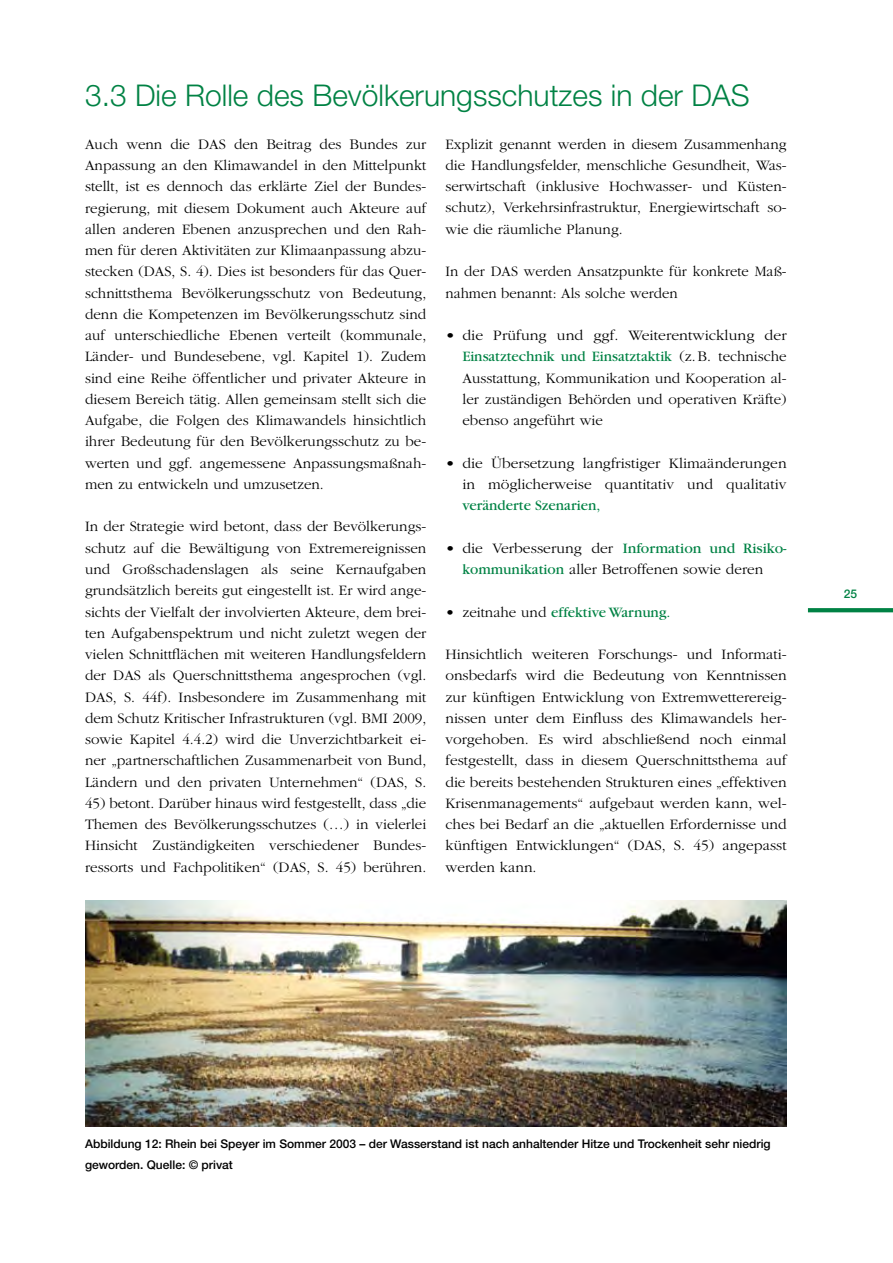
<style>
.page{position:relative;width:893px;height:1263px;background:#fff}
.page>*{position:absolute;margin:0;border:0;box-sizing:border-box;transform-origin:0 0}
.t1{font:300 30px "Helvetica Neue";color:#008244}
.Fließtext{font:300 15px/21.3px "Garamond";color:#000;text-align:justify}
.Liste_1{font:300 15px/21.3px "Garamond";color:#000;text-align:justify;scale:1.05 1}
.Liste_1-2{font:300 15px/21.3px "Garamond";color:#000;text-align:justify}
.Liste_1-3{font:300 15px/21.3px "Garamond";color:#000;text-align:center;scale:1.04 1}
.Liste_1-4{font:15px "Garamond";color:#008244}
.BU_oder_Fusszeile{font:500 12px/21.3px "Helvetica Neue";color:#000}
.t2{font:500 12px "Helvetica Neue";color:#008244}
.s1{font-weight:400;color:#008244}
.s2{font-weight:300;color:#000}
</style>
<div class="page">
<svg style="left:808px;top:608px;width:85px;height:4px"></svg>
<img style="left:85px;top:900px;width:702px;height:227px">
<h1 class="t1" style="left:85px;top:77px;width:666px">3.3 Die Rolle des Bevölkerungsschutzes in der DAS</h1>
<p class="Fließtext" style="left:85px;top:134px;width:343px">Auch wenn die DAS den Beitrag des Bundes zur Anpassung an den Klimawandel in den Mittelpunkt stellt, ist es dennoch das erklärte Ziel der Bundes&shy;regierung, mit diesem Dokument auch Akteure auf allen anderen Ebenen anzusprechen und den Rah&shy;men für deren Aktivitäten zur Klimaanpassung abzu&shy;stecken (DAS, S. 4). Dies ist besonders für das Quer&shy;schnittsthema Bevölkerungsschutz von Bedeutung, denn die Kompetenzen im Bevölkerungsschutz sind auf unterschiedliche Ebenen verteilt (kommunale, Länder- und Bundesebene, vgl. Kapitel 1). Zudem sind eine Reihe öffentlicher und privater Akteure in diesem Bereich tätig. Allen gemeinsam stellt sich die Aufgabe, die Folgen des Klimawandels hinsichtlich ihrer Bedeutung für den Bevölkerungsschutz zu be&shy;werten und ggf. angemessene Anpassungsmaßnah&shy;men zu entwickeln und umzusetzen.</p>
<p class="Fließtext" style="left:85px;top:516px;width:343px">In der Strategie wird betont, dass der Bevölkerungs&shy;schutz auf die Bewältigung von Extremereignissen und Großschadenslagen als seine Kernaufgaben grundsätzlich bereits gut eingestellt ist. Er wird ange&shy;sichts der Vielfalt der involvierten Akteure, dem brei&shy;ten Aufgabenspektrum und nicht zuletzt wegen der vielen Schnittflächen mit weiteren Handlungsfeldern der DAS als Querschnittsthema angesprochen (vgl.<br>DAS, S. 44f). Insbesondere im Zusammenhang mit dem Schutz Kritischer Infrastrukturen (vgl. BMI 2009, sowie Kapitel 4.4.2) wird die Unverzichtbarkeit ei&shy;ner „partnerschaftlichen Zusammenarbeit von Bund, Ländern und den privaten Unternehmen“ (DAS, S.</p>
<p class="Fließtext" style="left:85px;top:793px;width:343px">45) betont. Darüber hinaus wird festgestellt, dass „die Themen des Bevölkerungsschutzes (…) in vielerlei Hinsicht Zuständigkeiten verschiedener Bundes&shy;ressorts und Fachpolitiken“ (DAS, S. 45) berühren.</p>
<p class="Fließtext" style="left:445px;top:134px;width:343px">Explizit genannt werden in diesem Zusammenhang die Handlungsfelder, menschliche Gesundheit, Was&shy;serwirtschaft (inklusive Hochwasser- und Küsten&shy;schutz), Verkehrsinfrastruktur, Energiewirtschaft so&shy;wie die räumliche Planung.</p>
<p class="Fließtext" style="left:445px;top:261px;width:343px">In der DAS werden Ansatzpunkte für konkrete Maß&shy;nahmen benannt: Als solche werden</p>
<p class="Liste_1" style="left:462px;top:325px;width:310px;text-indent:-17px">• die Prüfung und ggf. Weiterentwicklung der <span class="s1">Einsatztechnik und Einsatztaktik</span> (z.B. technische Ausstattung, Kommunikation und Kooperation al&shy;ler zuständigen Behörden und operativen Kräfte) ebenso angeführt wie</p>
<p class="Liste_1-2" style="left:462px;top:453px;width:326px;text-indent:-17px">• die Übersetzung langfristiger Klimaänderungen in möglicherweise quantitativ und qualitativ <span class="s1">veränderte Szenarien,</span></p>
<p class="Liste_1-3" style="left:445px;top:538px;width:330px">• die Verbesserung der <span class="s1">Information und Risiko&shy;kommunikation</span> aller Betroffenen sowie deren</p>
<p class="Liste_1-4" style="left:445px;top:604px;width:227px"><span class="s2">• zeitnahe und</span> effektive Warnung.</p>
<p class="Fließtext" style="left:445px;top:644px;width:343px">Hinsichtlich weiteren Forschungs- und Informati&shy;onsbedarfs wird die Bedeutung von Kenntnissen zur künftigen Entwicklung von Extremwetterereig&shy;nissen unter dem Einfluss des Klimawandels her&shy;vorgehoben. Es wird abschließend noch einmal festgestellt, dass in diesem Querschnittsthema auf die bereits bestehenden Strukturen eines „effektiven Krisenmanagements“ aufgebaut werden kann, wel&shy;ches bei Bedarf an die „aktuellen Erfordernisse und künftigen Entwicklungen“ (DAS, S. 45) angepasst werden kann.</p>
<p class="t2" style="left:844px;top:587px;width:15px">25</p>
<p class="BU_oder_Fusszeile" style="left:85px;top:1133px;width:687px">Abbildung 12: Rhein bei Speyer im Sommer 2003 – der Wasserstand ist nach anhaltender Hitze und Trockenheit sehr niedrig geworden. Quelle: © privat</p>
</div>
